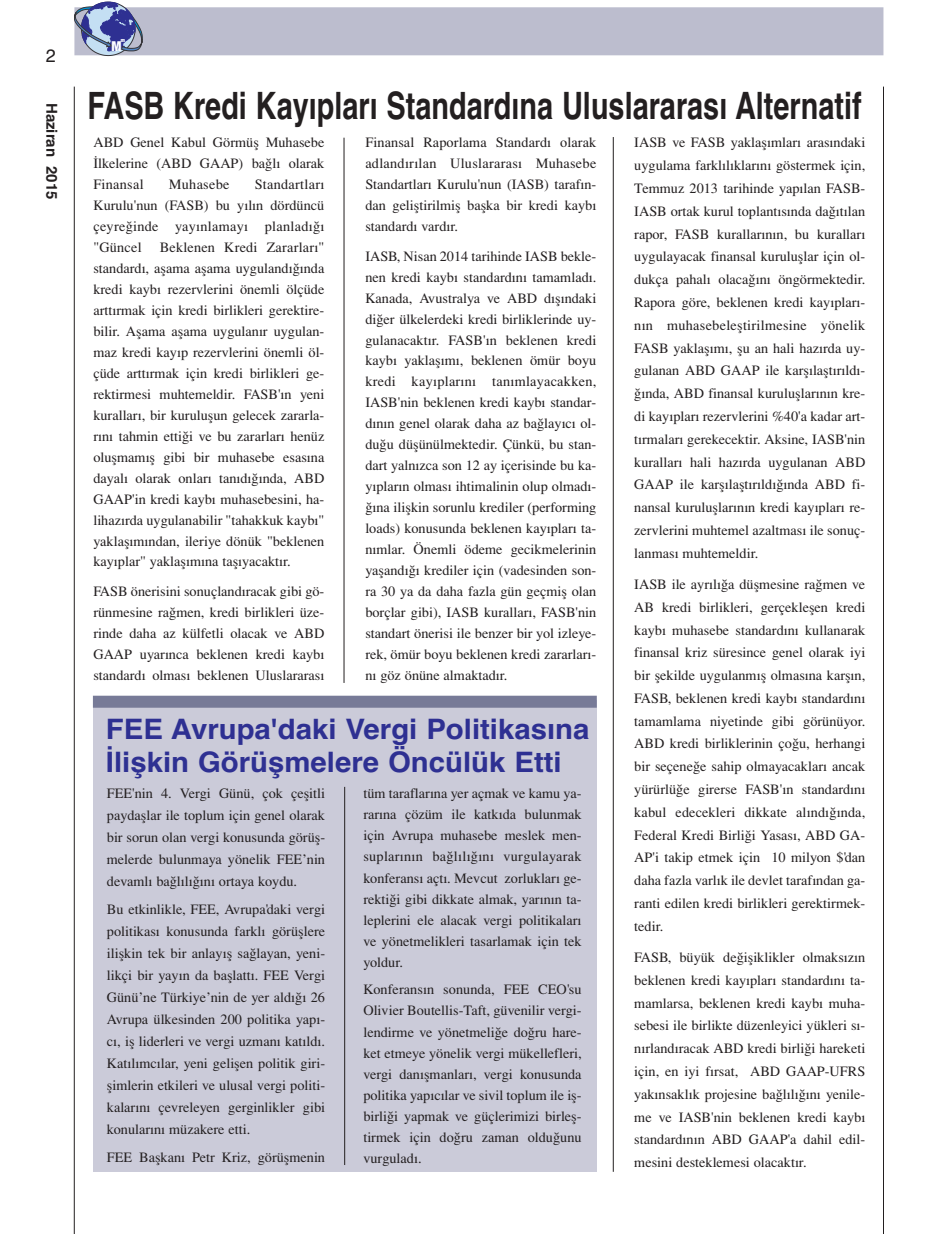
<style>
.page{position:relative;width:936px;height:1234px;background:#fff}
.page>*{position:absolute;margin:0;border:0;box-sizing:border-box;transform-origin:0 0}
.t1{font:700 37.65px "Helvetica";color:#231f20;scale:.77 1}
.t2{font:700 28.2px/33.8px "Helvetica";color:#2e3092;scale:1.04 1}
.t3{font:18px "Helvetica";color:#231f20}
.t4{font:700 15px "Helvetica";color:#231f20}
.t5{font:14.25px/21px "Times Normal Tr";color:#231f20;text-align:justify}
.t6{font:14.25px "Times Normal Tr";letter-spacing:.02em;color:#231f20}
.t7{font:900 condensed 13.65px "Helvetica Neue";color:#fff}
.t8{font:900 condensed 5.4px "Helvetica Neue";color:#fff}
</style>
<div class="page">
<hr style="left:883px;top:87px;width:1px;height:1146px;background:#231f20">
<div style="left:74px;top:7px;width:809px;height:48px;background:#bcbdce"></div>
<svg style="left:74px;top:2px;width:68px;height:54px"></svg>
<hr style="left:74px;top:87px;width:1px;height:1146px;background:#231f20">
<hr style="left:613px;top:137px;width:1px;height:1034px;background:#231f20">
<hr style="left:344px;top:138px;width:1px;height:544px;background:#231f20">
<div style="left:93px;top:700px;width:503px;height:471px;background:#cbcbd9"></div>
<hr style="left:344px;top:786px;width:1px;height:378px;background:#231f20">
<div style="left:93px;top:695px;width:503px;height:12px;background:#777a97"></div>
<p class="t3" style="left:46px;top:45px;width:12px">2</p>
<p class="t4" style="left:60px;top:103px;width:98px;rotate:90deg">Haziran 2015</p>
<p class="t8" style="left:121px;top:35px;width:6px">m</p>
<p class="t7" style="left:111px;top:35px;width:12px">M</p>
<h1 class="t1" style="left:87px;top:84px;width:1007px">FASB Kredi Kayıpları Standardına Uluslararası Alternatif</h1>
<p class="t5" style="left:93px;top:134px;width:232px">ABD Genel Kabul Görmüş Muhasebe İlkelerine (ABD GAAP) bağlı olarak Finansal</p>
<p class="t5" style="left:93px;top:176px;width:232px;text-indent:161px">Standartları Kurulu'nun (FASB) bu yılın dördüncü çeyreğinde yayınlamayı planladığı "Güncel</p>
<p class="t6" style="left:169px;top:180px;width:62px">Muhasebe</p>
<p class="t5" style="left:93px;top:238px;width:232px;text-indent:66px">Beklenen Kredi Zararları" standardı, aşama aşama uygulandığında kredi kaybı rezervlerini önemli ölçüde arttırmak için kredi birlikleri gerektire&shy;bilir. Aşa ma aşa ma uy gu la nır uy gu lan&shy;maz kre di ka yıp re zerv le ri ni önem li öl - çü de art tır mak için kre di bir lik le ri ge - rek tir me si muh te mel dir. FASB'ın ye ni ku ral la rı, bir ku ru lu şun ge le cek za rar la&shy;rı nı tah min et ti ği ve bu za rar la rı he nüz oluş ma mış gi bi bir mu ha se be esa sı na da ya lı ola rak on la rı ta nı dı ğın da, ABD GA AP'in kre di kay bı mu ha se be si ni, ha - li ha zır da uy gu la na bi lir "ta hak kuk kay bı" yak la şı mın dan, ile ri ye dö nük "bek le nen ka yıp lar" yak la şı mı na ta şı ya cak tır.</p>
<p class="t5" style="left:93px;top:582px;width:232px">FASB öne ri si ni so nuç lan dı ra cak gi bi gö - rün me si ne rağ men, kre di bir lik le ri üze&shy;rin de da ha az kül fet li ola cak ve ABD GA AP uya rın ca bek le nen kre di kay bı stan dar dı ol ma sı bek le nen Ulus la ra ra sı</p>
<p class="t5" style="left:365px;top:134px;width:232px">Fi nan sal Ra por la ma Stan dar dı ola rak ad lan dı rı lan Ulus la ra ra sı Mu ha se be Stan dart la rı Ku ru lu'nun (IASB) ta ra fın&shy;dan ge liş ti ril miş baş ka bir kre di ka ybı stan dar dı var dır.</p>
<p class="t5" style="left:365px;top:247px;width:232px">IASB, Ni san 2014 ta ri hin de IASB bek le&shy;nen kre di kay bı stan dar dı nı ta mam la dı.<br>Ka na da, Avus tral ya ve ABD dı şın da ki di ğer ül ke ler de ki kre di bir lik le rin de uy - gu la na cak tır. FASB'ın bek le nen kre di kay bı yak la şı mı, bek le nen ömür bo yu kre di ka yıp la rı nı ta nım la ya cak ken, IASB'nin bek le nen kre di kay bı stan dar&shy;dı nın ge nel ola rak da ha az bağ la yı cı ol - du ğu dü şü nül mek te dir. Çün kü, bu stan&shy;dart yal nız ca son 12 ay içe ri sin de bu ka - yıp la rın ol ma sı ih ti ma li nin olup ol ma dı&shy;ğı na iliş kin so run lu kre di ler (per for ming lo ads) ko nu sun da bek le nen ka yıp la rı ta - nım lar. Önem li öde me ge cik me le ri nin ya şan dı ğı kre di ler için (va de sin den son - ra 30 ya da da ha faz la gün geç miş olan borç lar gi bi), IASB ku ral la rı, FASB'nin stan dart öne ri si ile ben zer bir yol iz le ye&shy;rek, ömür bo yu bek le nen kre di za rar la rı - nı göz önü ne al mak ta dır.</p>
<h2 class="t2" style="left:106px;top:711px;width:466px">FEE Avrupa'daki Vergi Politikasına<br>İlişkin Görüşmelere Öncülük Etti</h2>
<p class="t5" style="left:107px;top:783px;width:220px;line-height:21.9px">FE E'nin 4. Ver gi Gü nü, çok çe flit li pay dafl lar ile top lum için ge nel ola rak bir so run olan ver gi ko nu sun da gö rüfl - me ler de bu lun ma ya yö ne lik FEE’nin devamlı ba€ l› l› €› n› or ta ya koy du.</p>
<p class="t5" style="left:107px;top:899px;width:220px;line-height:21.9px">Bu et kin lik le, FE E, Av ru pa'da ki ver gi po li ti ka s› ko nu sun da fark l› gö rüfl le re ilifl kin tek bir an la y›fl sa€ la yan, ye ni&shy;lik çi bir ya y›n da bafl lat t›. FE E Ver gi Gü nü’ ne Türkiye’nin de yer aldığı 26<br>Av ru pa ül ke sin den 200 po li ti ka ya p› - c›, ifl li der le ri ve ver gi uz ma n› ka t›l d›.<br>Ka t› l›m c› lar, ye ni ge li flen po li tik gi ri - flim le rin et ki le ri ve ulu sal ver gi po li ti&shy;ka la r› n› çev re le yen ger gin lik ler gi bi ko nu la r› n› mü za ke re et ti.</p>
<p class="t5" style="left:107px;top:1148px;width:220px">FE E Bafl ka n› Petr Kriz, gö rüfl me nin</p>
<p class="t5" style="left:363px;top:784px;width:220px">tüm ta raf la r› na yer aç mak ve ka mu ya - ra r› na çö züm ile kat k› da bu lun mak için Av ru pa mu ha se be mes lek men&shy;sup la r› n›n ba€ l› l› €› n› vur gu la ya rak kon fe ran s› aç t›. Mev cut zor luk la r› ge - rek ti €i gi bi dik ka te al mak, ya r› n›n ta - lep le ri ni ele ala cak ver gi po li ti ka la r› ve yö net me lik le ri ta sar la mak için tek yol dur.</p>
<p class="t5" style="left:363px;top:980px;width:220px">Kon fe ran s›n so nun da, FE E CE O'su Oli vi er Bou tel lis-Taft, gü ve ni lir ver gi&shy;len dir me ve yö net me li €e do€ ru ha re&shy;ket et me ye yö ne lik ver gi mü kel lef le ri, ver gi da n›fl man la r›, ver gi ko nu sun da po li ti ka ya p› c› lar ve si vil top lum ile ifl - bir li €i yap mak ve güç le ri mi zi bir lefl - tir mek için do€ ru za man ol du €u nu vur gu la d›.</p>
<p class="t5" style="left:634px;top:133px;width:232px;line-height:22.8px">IASB ve FASB yak la şım la rı ara sın da ki uy gu la ma fark lı lık la rı nı gös ter mek için, Tem muz 2013 ta ri hin de ya pı lan FASB-IASB or tak ku rul top lan tı sın da da ğı tı lan ra por, FASB ku ral la rı nın, bu ku ral la rı uy gu la ya cak fi nan sal ku ru luş lar için ol - duk ça pa ha lı ola ca ğı nı ön gör mek te dir.<br>Ra po ra gö re, bek le nen kre di ka yıp la rı&shy;nın mu ha se be leş ti ril me si ne yö ne lik FASB yak la şı mı, şu an ha li ha zır da uy - gu la nan ABD GA AP ile kar şı laş tı rıl dı&shy;ğın da, ABD fi nan sal ku ru luş la rı nın kre - di ka yıp la rı re zerv le ri ni %40'a ka dar art&shy;tır ma la rı ge re ke cek tir. Ak si ne, IASB'nin ku ral la rı ha li ha zır da uy gu la nan ABD GA AP ile kar şı laş tı rıl dı ğın da ABD fi - nan sal ku ru luş la rı nın kre di ka yıp la rı re - zerv le ri ni muh te mel azalt ma sı ile sonuç&shy;lanması muhtemeldir.</p>
<p class="t5" style="left:634px;top:574px;width:232px;line-height:22.8px">IASB ile ay rı lı ğa düş me si ne rağ men ve AB kre di bir lik le ri, ger çek le şen kre di kay bı mu ha se be stan dar dı nı kul la na rak fi nan sal kriz sü re sin ce ge nel ola rak iyi bir şe kil de uy gu lan mış ol ma sı na kar şın, FASB, bek le nen kre di kay bı stan dar dı nı ta mam la ma ni ye tin de gi bi gö rü nü yor.<br>ABD kre di bir lik le ri nin ço ğu, her han gi bir se çe ne ğe sa hip ol ma ya cak la rı an cak yü rür lü ğe gi rer se FASB'ın stan dar dı nı ka bul ede cek le ri dik ka te alın dı ğın da, Fe de ral Kre di Bir li ği Ya sa sı, ABD GA - AP'i ta kip et mek için 10 mil yon $'dan da ha faz la var lık ile devlet tarafından ga - ran ti edilen kre di bir lik le ri ge rek tir mek&shy;te dir.</p>
<p class="t5" style="left:634px;top:947px;width:232px;line-height:22.8px">FASB, bü yük de ği şik lik ler ol mak sı zın bek le nen kre di ka yıp la rı stan dar dı nı ta - mam lar sa, bek le nen kre di kay bı mu ha&shy;se be si ile bir lik te dü zen le yi ci yük le ri sı - nır lan dı ra cak ABD kre di bir li ği ha re ke ti için, en iyi fır sat, ABD GA AP-UFRS ya kın sak lık pro je si ne bağ lı lı ğı nı ye ni le&shy;me ve IASB'nin bek le nen kre di kay bı stan dar dı nın ABD GA AP'a da hil edil&shy;me si ni desteklemesi ola cak tır.</p>
</div>
